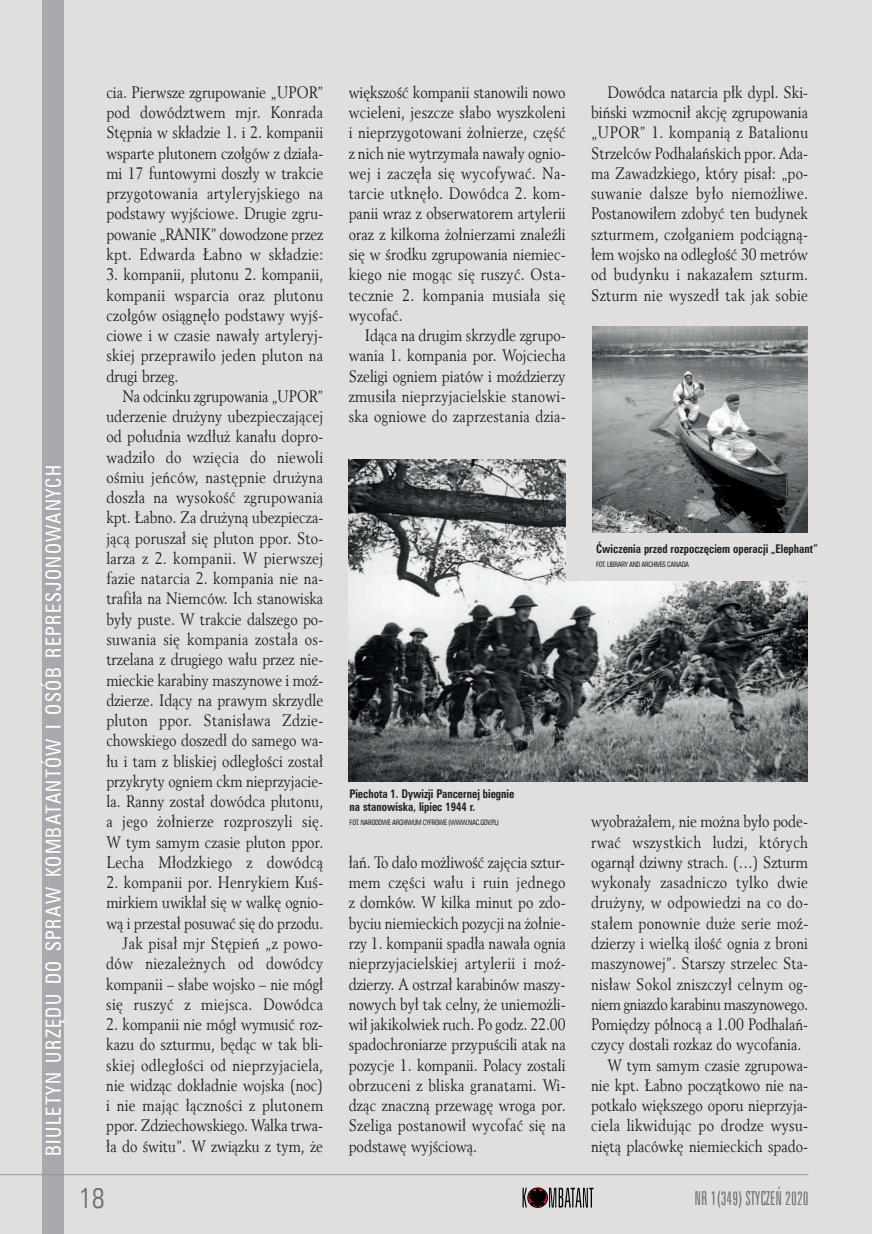
<style>
.page{position:relative;width:872px;height:1234px;background:#fff}
.page>*{position:absolute;margin:0;border:0;box-sizing:border-box;transform-origin:0 0}
.t1{font:28.5px "Zurich Lt Cn EU Normal";color:#6c6d70}
.t2{font:21px "Zurich Cn EU Normal";letter-spacing:.07em;color:#fff;scale:.92 1}
.t3{font:19.2px "Zurich Lt X Cn EU Normal";color:#6c6d70}
.t4{font:16.5px/20.2px "Revival 565 EU Normal";letter-spacing:.01em;color:#231f20;text-align:justify;scale:.87 1}
.t5{font:16.5px "Revival 565 EU Normal";letter-spacing:-.02em;color:#231f20;scale:.87 1}
.t6{font:12px/13.5px "Zurich Cn EU Bold";color:#231f20;scale:.9 1}
.t7{font:7.5px "Zurich Cn EU Normal";letter-spacing:-.05em;color:#231f20;scale:.9 1}
</style>
<div class="page">
<div style="left:0;top:0;width:872px;height:1233px;background:#e0dfde"></div>
<div style="left:43px;top:0;width:21px;height:1233px;background:#a8a9ad"></div>
<hr style="left:0;top:1173px;width:808px;height:1px;background:#939598">
<svg style="left:522px;top:1187px;width:71px;height:20px"></svg>
<img style="left:348px;top:459px;width:459px;height:322px">
<div style="left:566px;top:458px;width:264px;height:122px;background:#e0dfde"></div>
<img style="left:592px;top:326px;width:215px;height:206px">
<p class="t2" style="left:41px;top:1155px;width:752px;rotate:-90deg">BIULETYN URZĘDU DO SPRAW KOMBATANTÓW I OSÓB REPRESJONOWANYCH</p>
<p class="t4" style="left:106px;top:82px;width:251px">cia. Pierwsze zgrupowanie „UPOR” pod dowództwem mjr. Konrada Stępnia w składzie 1. i 2. kompanii wsparte plutonem czołgów z działa&shy;mi 17 funtowymi doszły w trakcie przygotowania artyleryjskiego na podstawy wyjściowe. Drugie zgru&shy;powanie „RANIK” dowodzone przez kpt. Edwarda Łabno w składzie:</p>
<p class="t4" style="left:106px;top:264px;width:251px">3. kompanii, plutonu 2. kompanii, kompanii wsparcia oraz plutonu czołgów osiągnęło podstawy wyjś&shy;ciowe i w czasie nawały artyleryj&shy;skiej przeprawiło jeden pluton na drugi brzeg.</p>
<p class="t4" style="left:106px;top:385px;width:251px;text-indent:16px">Na odcinku zgrupowania „UPOR” uderzenie drużyny ubezpieczającej od południa wzdłuż kanału dopro&shy;wadziło do wzięcia do niewoli ośmiu jeńców, następnie drużyna doszła na wysokość zgrupowania kpt. Łabno. Za drużyną ubezpiecza&shy;jącą poruszał się pluton ppor. Sto&shy;larza z 2. kompanii. W pierwszej fazie natarcia 2. kompania nie na&shy;trafiła na Niemców. Ich stanowiska były puste. W trakcie dalszego po&shy;suwania się kompania została os&shy;trzelana z drugiego wału przez nie&shy;mieckie karabiny maszynowe i moź&shy;dzierze. Idący na prawym skrzydle pluton ppor. Stanisława Zdzie&shy;chowskiego doszedł do samego wa&shy;łu i tam z bliskiej odległości został przykryty ogniem ckm nieprzyjacie&shy;la. Ranny został dowódca plutonu, a jego żołnierze rozproszyli się.<br>W tym samym czasie pluton ppor.<br>Lecha Młodzkiego z dowódcą</p>
<p class="t4" style="left:106px;top:871px;width:251px;text-align:right">2. kompanii por. Henrykiem Kuś&shy;mirkiem uwikłał się w walkę ognio&shy;wą i przestał posuwać się do przodu.<br>Jak pisał mjr Stępień „z powo&shy;dów niezależnych od dowódcy kompanii – słabe wojsko – nie mógł się ruszyć z miejsca. Dowódca</p>
<p class="t4" style="left:106px;top:1013px;width:251px">2. kompanii nie mógł wymusić roz&shy;kazu do szturmu, będąc w tak bli&shy;skiej odległości od nieprzyjaciela, nie widząc dokładnie wojska (noc) i nie mając łączności z plutonem ppor. Zdziechowskiego. Walka trwa&shy;ła do świtu”. W związku z tym, że</p>
<h1 class="t1" style="left:79px;top:1179px;width:28px">18</h1>
<p class="t4" style="left:349px;top:82px;width:251px">większość kompanii stanowili nowo wcieleni, jeszcze słabo wyszkoleni i nieprzygotowani żołnierze, część z nich nie wytrzymała nawały ognio&shy;wej i zaczęła się wycofywać. Na&shy;tarcie utknęło. Dowódca 2. kom&shy;panii wraz z obserwatorem artylerii oraz z kilkoma żołnierzami znaleźli się w środku zgrupowania niemiec&shy;kiego nie mogąc się ruszyć. Osta&shy;tecznie 2. kompania musiała się wycofać.</p>
<p class="t4" style="left:349px;top:325px;width:251px;text-indent:16px">Idąca na drugim skrzydle zgrupo&shy;wania 1. kompania por. Wojciecha Szeligi ogniem piatów i moździerzy zmusiła nieprzyjacielskie stanowi&shy;ska ogniowe do zaprzestania dzia-</p>
<p class="t6" style="left:349px;top:786px;width:184px">Piechota 1. Dywizji Pancernej biegnie na stanowiska, lipiec 1944 r.</p>
<p class="t7" style="left:349px;top:817px;width:167px">FOT. NARODOWE ARCHIWUM CYFROWE (WWW.NAC.GOV.PL)</p>
<p class="t4" style="left:349px;top:851px;width:251px">łań. To dało możliwość zajęcia sztur&shy;mem części wału i ruin jednego z domków. W kilka minut po zdo&shy;byciu niemieckich pozycji na żołnie&shy;rzy 1. kompanii spadła nawała ognia nieprzyjacielskiej artylerii i moź&shy;dzierzy. A ostrzał karabinów maszy&shy;nowych był tak celny, że uniemożli&shy;wił jakikolwiek ruch. Po godz. 22.00 spadochroniarze przypuścili atak na pozycje 1. kompanii. Polacy zostali obrzuceni z bliska granatami. Wi&shy;dząc znaczną przewagę wroga por.<br>Szeliga postanowił wycofać się na podstawę wyjściową.</p>
<p class="t4" style="left:591px;top:82px;width:251px;text-indent:16px">Dowódca natarcia płk dypl. Ski&shy;biński wzmocnił akcję zgrupowania „UPOR” 1. kompanią z Batalionu Strzelców Podhalańskich ppor. Ada&shy;ma Zawadzkiego, który pisał: „po&shy;suwanie dalsze było niemożliwe.<br>Postanowiłem zdobyć ten budynek szturmem, czołganiem podciągną&shy;łem wojsko na odległość 30 metrów od budynku i nakazałem szturm.<br>Szturm nie wyszedł tak jak sobie</p>
<p class="t6" style="left:596px;top:542px;width:248px">Ćwiczenia przed rozpoczęciem operacji „Elephant”</p>
<p class="t7" style="left:596px;top:559px;width:105px">FOT. LIBRARY AND ARCHIVES CANADA</p>
<p class="t4" style="left:591px;top:811px;width:251px">wyobrażałem, nie można było pode-</p>
<p class="t4" style="left:591px;top:831px;width:251px">rwać wszystkich ludzi, których</p>
<p class="t4" style="left:591px;top:851px;width:251px">ogarnął dziwny strach. (…) Szturm</p>
<p class="t4" style="left:591px;top:871px;width:251px">wykonały zasadniczo tylko dwie</p>
<p class="t4" style="left:591px;top:892px;width:251px">drużyny, w odpowiedzi na co do-</p>
<p class="t4" style="left:591px;top:912px;width:251px">stałem ponownie duże serie moź-</p>
<p class="t4" style="left:591px;top:932px;width:251px">dzierzy i wielką ilość ognia z broni</p>
<p class="t4" style="left:591px;top:952px;width:251px">maszynowej”. Starszy strzelec Sta-</p>
<p class="t4" style="left:591px;top:973px;width:251px">nisław Sokol zniszczył celnym og-</p>
<p class="t5" style="left:591px;top:993px;width:251px">niem gniazdo karabinu maszynowego.</p>
<p class="t4" style="left:591px;top:1013px;width:251px">Pomiędzy północą a 1.00 Podhalań-</p>
<p class="t4" style="left:591px;top:1033px;width:243px">czycy dostali rozkaz do wycofania.</p>
<p class="t4" style="left:607px;top:1054px;width:232px">W tym samym czasie zgrupowa-</p>
<p class="t4" style="left:591px;top:1074px;width:251px">nie kpt. Łabno początkowo nie na-</p>
<p class="t4" style="left:591px;top:1094px;width:250px">potkało większego oporu nieprzyja-</p>
<p class="t4" style="left:591px;top:1114px;width:251px">ciela likwidując po drodze wysu-</p>
<p class="t4" style="left:591px;top:1135px;width:251px">niętą placówkę niemieckich spado-</p>
<p class="t3" style="left:694px;top:1186px;width:116px">NR 1(349) STYCZEŃ 2020</p>
</div>
